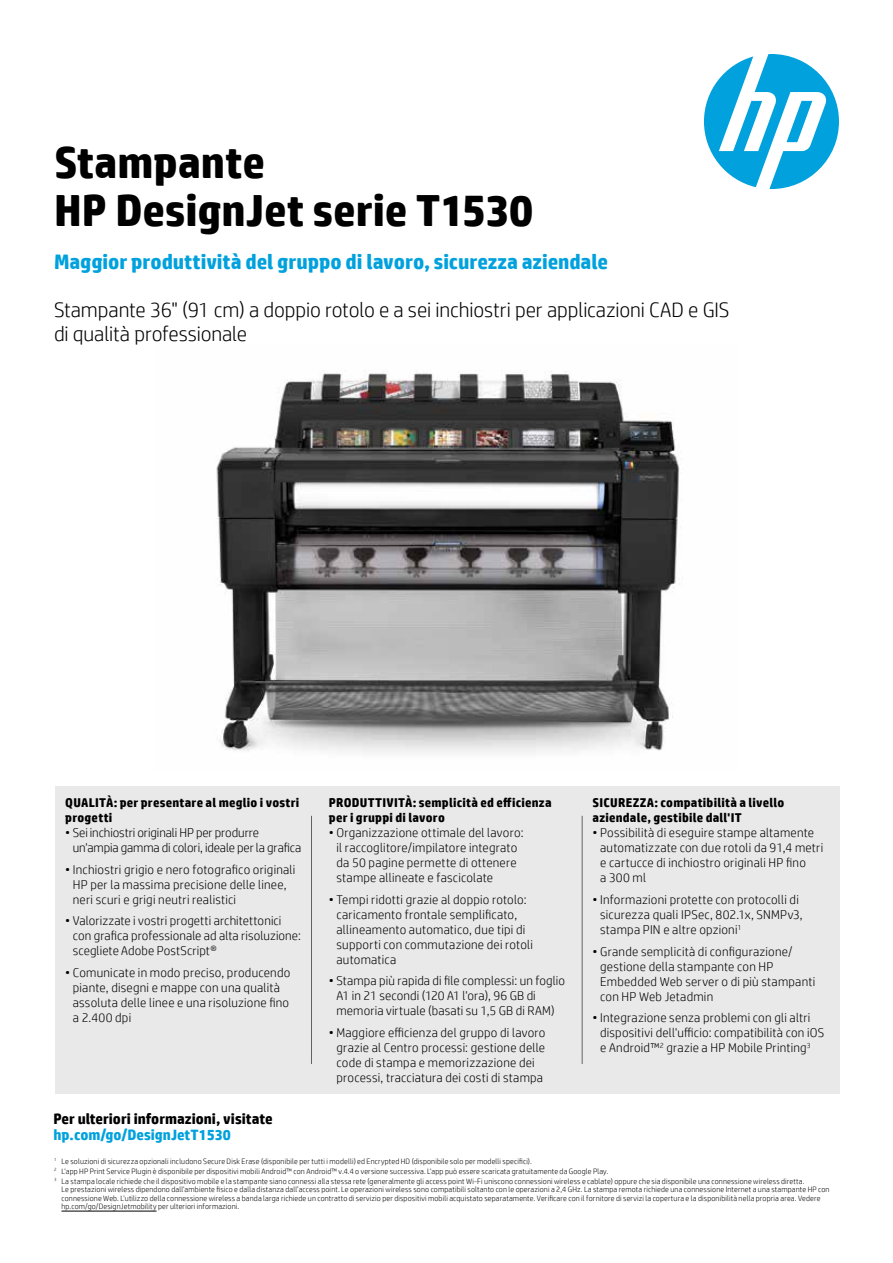
<style>
.page{position:relative;width:893px;height:1263px;background:#fff}
.page>*{position:absolute;margin:0;border:0;box-sizing:border-box;transform-origin:0 0}
.t1{font:700 45px/48px "HP Simplified";color:#000}
.t2{font:300 21px/24px "HP Simplified";letter-spacing:-.005em;color:#000}
.t3{font:700 21px "HP Simplified";letter-spacing:-.005em;color:#00a1dd}
.t4{font:700 15px "HP Simplified";color:#000}
.t5{font:700 15px "HP Simplified";color:#00a1dd}
.t6{font:300 12.75px/15px "HP Simplified";letter-spacing:.015em;color:#000}
.t7{font:700 12.75px/15px "HP Simplified";letter-spacing:.02em;color:#000}
.t8{font:300 12.75px/15px "HP Simplified";letter-spacing:-.005em;color:#000}
.t9{font:300 7.8px/10.2px "HP Simplified";letter-spacing:.02em;color:#000}
</style>
<div class="page">
<svg style="left:704px;top:54px;width:135px;height:135px"></svg>
<img style="left:216px;top:370px;width:464px;height:383px">
<hr style="left:62px;top:1211px;width:95px;height:1px;background:#000">
<div style="left:55px;top:787px;width:784px;height:307px;background:#e6e7e8"></div>
<hr style="left:311px;top:816px;width:1px;height:248px;background:#5e6468">
<hr style="left:582px;top:816px;width:1px;height:248px;background:#5e6468">
<h1 class="t1" style="left:54px;top:139px;width:481px">Stampante<br>HP DesignJet serie T1530</h1>
<h2 class="t3" style="left:54px;top:248px;width:556px">Maggior produttività del gruppo di lavoro, sicurezza aziendale</h2>
<h2 class="t2" style="left:54px;top:297px;width:677px">Stampante 36" (91 cm) a doppio rotolo e a sei inchiostri per applicazioni CAD e GIS di qualità professionale</h2>
<p class="t7" style="left:65px;top:795px;width:235px">QUALITÀ: per presentare al meglio i vostri progetti</p>
<p class="t8" style="left:73px;top:825px;width:230px;text-indent:-8px">• Sei inchiostri originali HP per produrre un'ampia gamma di colori, ideale per la grafica</p>
<p class="t6" style="left:73px;top:862px;width:224px;text-indent:-8px">• Inchiostri grigio e nero fotografico originali<br>HP per la massima precisione delle linee, neri scuri e grigi neutri realistici</p>
<p class="t6" style="left:73px;top:913px;width:230px;text-indent:-8px">• Valorizzate i vostri progetti architettonici con grafica professionale ad alta risoluzione: scegliete Adobe PostScript®</p>
<p class="t6" style="left:73px;top:965px;width:219px;text-indent:-8px">• Comunicate in modo preciso, producendo piante, disegni e mappe con una qualità assoluta delle linee e una risoluzione fino a 2.400 dpi</p>
<p class="t4" style="left:53px;top:1109px;width:221px">Per ulteriori informazioni, visitate</p>
<p class="t5" style="left:53px;top:1125px;width:179px">hp.com/go/DesignJetT1530</p>
<p class="t7" style="left:329px;top:795px;width:224px">PRODUTTIVITÀ: semplicità ed efficienza per i gruppi di lavoro</p>
<p class="t6" style="left:336px;top:825px;width:188px;text-indent:-8px">• Organizzazione ottimale del lavoro: il raccoglitore/impilatore integrato da 50 pagine permette di ottenere stampe allineate e fascicolate</p>
<p class="t6" style="left:336px;top:891px;width:198px;text-indent:-8px">• Tempi ridotti grazie al doppio rotolo: caricamento frontale semplificato, allineamento automatico, due tipi di supporti con commutazione dei rotoli automatica</p>
<p class="t6" style="left:336px;top:973px;width:230px;text-indent:-8px">• Stampa più rapida di file complessi: un foglio<br>A1 in 21 secondi (120 A1 l'ora), 96 GB di memoria virtuale (basati su 1,5 GB di RAM)</p>
<p class="t6" style="left:329px;top:1025px;width:218px;text-align:center">• Maggiore efficienza del gruppo di lavoro grazie al Centro processi: gestione delle code di stampa e memorizzazione dei processi, tracciatura dei costi di stampa</p>
<p class="t7" style="left:593px;top:795px;width:193px">SICUREZZA: compatibilità a livello aziendale, gestibile dall'IT</p>
<p class="t6" style="left:600px;top:825px;width:225px;text-indent:-8px">• Possibilità di eseguire stampe altamente automatizzate con due rotoli da 91,4 metri e cartucce di inchiostro originali HP fino<br>a 300 ml</p>
<p class="t6" style="left:600px;top:891px;width:204px;text-indent:-8px">• Informazioni protette con protocolli di sicurezza quali IPSec, 802.1x, SNMPv3, stampa PIN e altre opzioni<sup>1</sup></p>
<p class="t6" style="left:600px;top:943px;width:217px;text-indent:-8px">• Grande semplicità di configurazione/ gestione della stampante con HP<br>Embedded Web server o di più stampanti con HP Web Jetadmin</p>
<p class="t6" style="left:600px;top:1010px;width:226px;text-indent:-8px">• Integrazione senza problemi con gli altri dispositivi dell'ufficio: compatibilità con iOS e Android™<sup>2</sup> grazie a HP Mobile Printing<sup>3</sup></p>
<p class="t9" style="left:54px;top:1156px;width:752px"><sup>1</sup> Le soluzioni di sicurezza opzionali includono Secure Disk Erase (disponibile per tutti i modelli) ed Encrypted HD (disponibile solo per modelli specifici).<br><sup>2</sup> L'app HP Print Service Plugin è disponibile per dispositivi mobili Android™ con Android™ v.4.4 o versione successiva. L'app può essere scaricata gratuitamente da Google Play.<br><sup>3</sup> La stampa locale richiede che il dispositivo mobile e la stampante siano connessi alla stessa rete (generalmente gli access point Wi-Fi uniscono connessioni wireless e cablate) oppure che sia disponibile una connessione wireless diretta.</p>
<p class="t9" style="left:62px;top:1185px;width:770px;line-height:8.2px">Le prestazioni wireless dipendono dall'ambiente fisico e dalla distanza dall’access point. Le operazioni wireless sono compatibili soltanto con le operazioni a 2,4 GHz. La stampa remota richiede una connessione Internet a una stampante HP con connessione Web. L'utilizzo della connessione wireless a banda larga richiede un contratto di servizio per dispositivi mobili acquistato separatamente. Verificare con il fornitore di servizi la copertura e la disponibilità nella propria area. Vedere hp.com/go/DesignJetmobility per ulteriori informazioni.</p>
</div>
